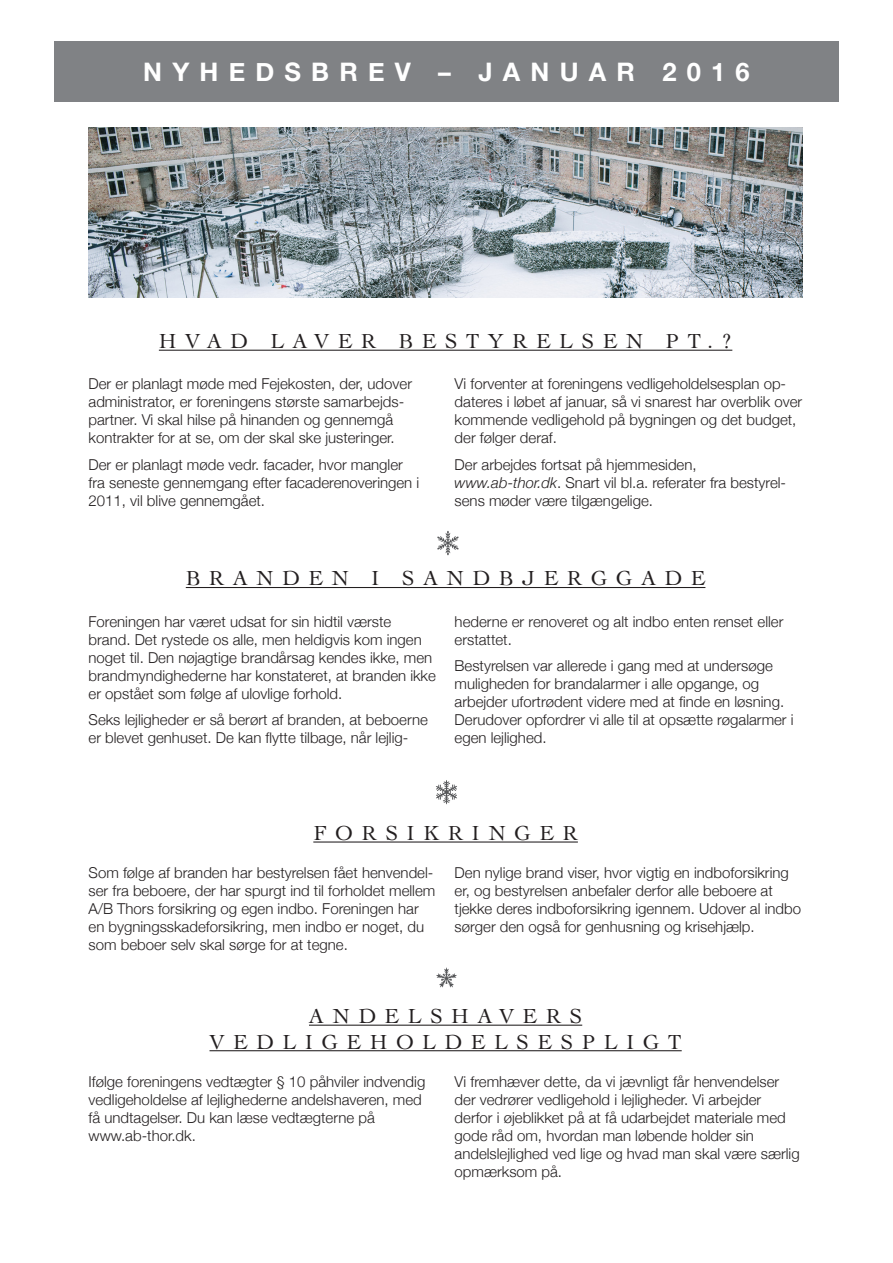
<style>
.page{position:relative;width:893px;height:1263px;background:#fff}
.page>*{position:absolute;margin:0;border:0;box-sizing:border-box;transform-origin:0 0}
.t1{font:700 25.5px "Helvetica Neue";letter-spacing:.4em;color:#fff}
.t2{font:21.3px/25.5px "Cochin";letter-spacing:.4em;color:#231f20;text-align:center}
.t3{font:300 15px/18px "Helvetica Neue";color:#231f20}
.s1{font-style:italic}
</style>
<div class="page">
<div style="left:54px;top:42px;width:785px;height:60px;background:#808285"></div>
<hr style="left:159px;top:350px;width:573px;height:1px;background:#231f20">
<hr style="left:186px;top:587px;width:519px;height:1px;background:#231f20">
<hr style="left:309px;top:1025px;width:273px;height:1px;background:#231f20">
<hr style="left:209px;top:1050px;width:473px;height:1px;background:#231f20">
<hr style="left:313px;top:841px;width:265px;height:1px;background:#231f20">
<svg style="left:437px;top:531px;width:22px;height:24px"></svg>
<svg style="left:436px;top:780px;width:21px;height:24px"></svg>
<svg style="left:436px;top:967px;width:21px;height:20px"></svg>
<img style="left:89px;top:128px;width:714px;height:170px">
<p class="t1" style="left:143px;top:52px;width:608px">NYHEDSBREV – JANUAR 2016</p>
<p class="t2" style="left:159px;top:327px;width:575px">HVAD LAVER BESTYRELSEN PT.?</p>
<p class="t3" style="left:89px;top:374px;width:325px">Der er planlagt møde med Fejekosten, der, udover administrator, er foreningens største samarbejds&shy;partner. Vi skal hilse på hinanden og gennemgå kontrakter for at se, om der skal ske justeringer.</p>
<p class="t3" style="left:89px;top:454px;width:332px">Der er planlagt møde vedr. facader, hvor mangler fra seneste gennemgang efter facaderenoveringen i<br>2011, vil blive gennemgået.</p>
<p class="t3" style="left:455px;top:374px;width:349px">Vi forventer at foreningens vedligeholdelsesplan op&shy;dateres i løbet af januar, så vi snarest har overblik over kommende vedligehold på bygningen og det budget, der følger deraf.</p>
<p class="t3" style="left:455px;top:454px;width:333px">Der arbejdes fortsat på hjemmesiden, <span class="s1">www.ab-thor.dk</span>. Snart vil bl.a. referater fra bestyrel&shy;sens møder være tilgængelige.</p>
<p class="t2" style="left:186px;top:565px;width:521px">BRANDEN I SANDBJERGGADE</p>
<p class="t3" style="left:89px;top:611px;width:349px">Foreningen har været udsat for sin hidtil værste brand. Det rystede os alle, men heldigvis kom ingen noget til. Den nøjagtige brandårsag kendes ikke, men brandmyndighederne har konstateret, at branden ikke er opstået som følge af ulovlige forhold.</p>
<p class="t3" style="left:89px;top:710px;width:341px">Seks lejligheder er så berørt af branden, at beboerne er blevet genhuset. De kan flytte tilbage, når lejlig-</p>
<p class="t3" style="left:455px;top:611px;width:330px">hederne er renoveret og alt indbo enten renset eller erstattet.</p>
<p class="t3" style="left:455px;top:656px;width:340px">Bestyrelsen var allerede i gang med at undersøge muligheden for brandalarmer i alle opgange, og arbejder ufortrødent videre med at finde en løsning.<br>Derudover opfordrer vi alle til at opsætte røgalarmer i egen lejlighed.</p>
<p class="t2" style="left:313px;top:819px;width:266px">FORSIKRINGER</p>
<p class="t3" style="left:89px;top:863px;width:348px">Som følge af branden har bestyrelsen fået henvendel&shy;ser fra beboere, der har spurgt ind til forholdet mellem A/B Thors forsikring og egen indbo. Foreningen har en bygningsskadeforsikring, men indbo er noget, du som beboer selv skal sørge for at tegne.</p>
<p class="t3" style="left:455px;top:863px;width:348px">Den nylige brand viser, hvor vigtig en indboforsikring er, og bestyrelsen anbefaler derfor alle beboere at tjekke deres indboforsikring igennem. Udover al indbo sørger den også for genhusning og krisehjælp.</p>
<p class="t2" style="left:209px;top:1002px;width:474px">ANDELSHAVERS<br>VEDLIGEHOLDELSESPLIGT</p>
<p class="t3" style="left:89px;top:1072px;width:338px">Ifølge foreningens vedtægter § 10 påhviler indvendig vedligeholdelse af lejlighederne andelshaveren, med få undtagelser. Du kan læse vedtægterne på www.ab-thor.dk.</p>
<p class="t3" style="left:455px;top:1072px;width:347px">Vi fremhæver dette, da vi jævnligt får henvendelser der vedrører vedligehold i lejligheder. Vi arbejder derfor i øjeblikket på at få udarbejdet materiale med gode råd om, hvordan man løbende holder sin andelslejlighed ved lige og hvad man skal være særlig opmærksom på.</p>
</div>
